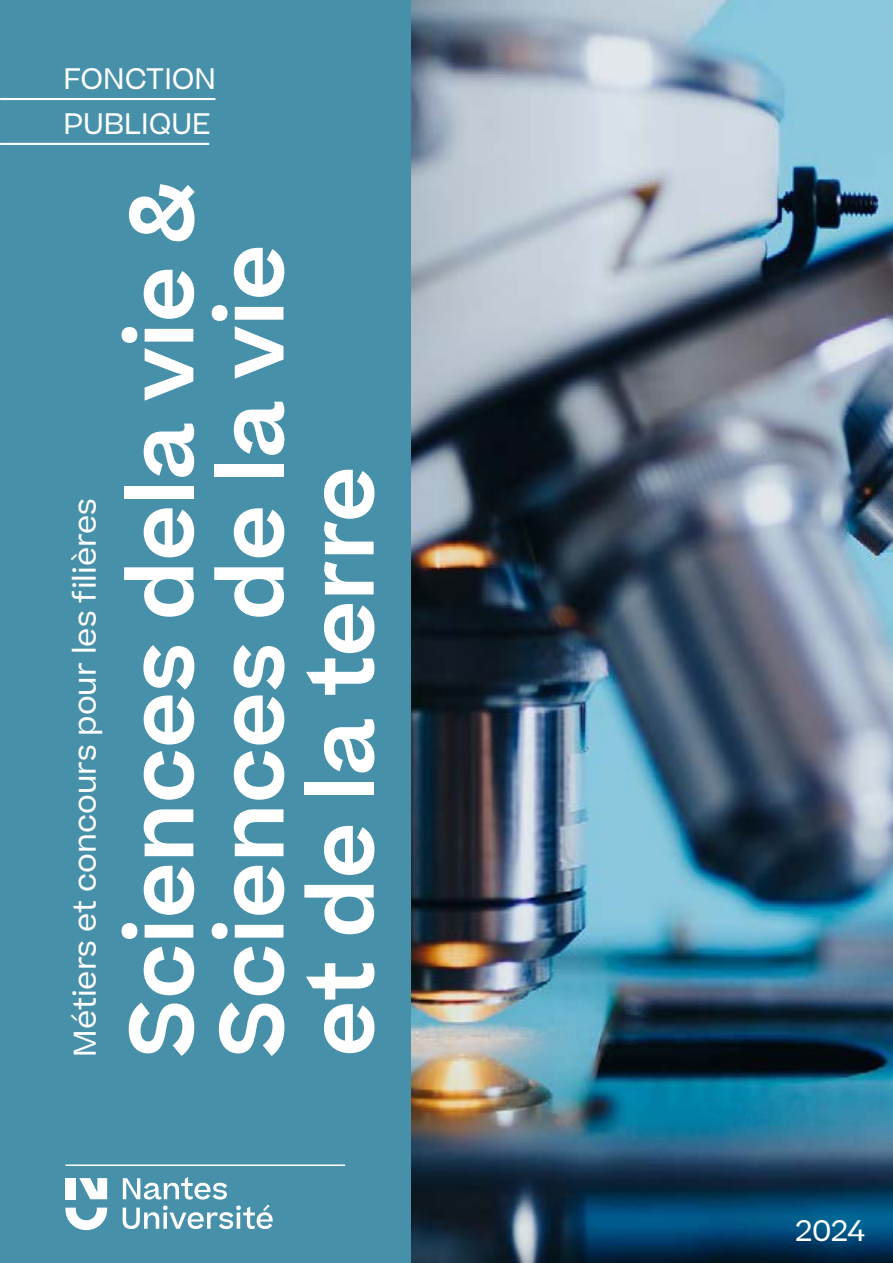
<style>
.page{position:relative;width:893px;height:1263px;background:#fff}
.page>*{position:absolute;margin:0;border:0;box-sizing:border-box;transform-origin:0 0}
.t1{font:600 87px/90.2px "Beatrice";color:#fff}
.t2{font:30px "Beatrice";color:#fff}
.t3{font:28.35px/44.8px "Beatrice";color:#fff}
</style>
<div class="page">
<img style="left:410px;top:0;width:483px;height:1263px">
<div style="left:0;top:0;width:410px;height:1263px;background:#4690a9"></div>
<svg style="left:123px;top:1177px;width:150px;height:52px"></svg>
<svg style="left:65px;top:1207px;width:42px;height:23px"></svg>
<svg style="left:79px;top:1178px;width:28px;height:21px"></svg>
<div style="left:65px;top:1178px;width:11px;height:21px;background:#fff"></div>
<hr style="left:65px;top:1164px;width:280px;height:2px;background:#fff">
<hr style="left:0;top:98px;width:215px;height:2px;background:#fff">
<hr style="left:0;top:143px;width:209px;height:2px;background:#fff">
<p class="t3" style="left:63px;top:56px;width:154px">FONCTION<br>PUBLIQUE</p>
<p class="t2" style="left:65px;top:1057px;width:560px;rotate:-90deg">Métiers et concours pour les filières</p>
<p class="t1" style="left:117px;top:1057px;width:876px;rotate:-90deg">Sciences dela vie &amp;<br>Sciences de la vie et de la terre</p>
<p class="t3" style="left:795px;top:1208px;width:71px">2024</p>
</div>
